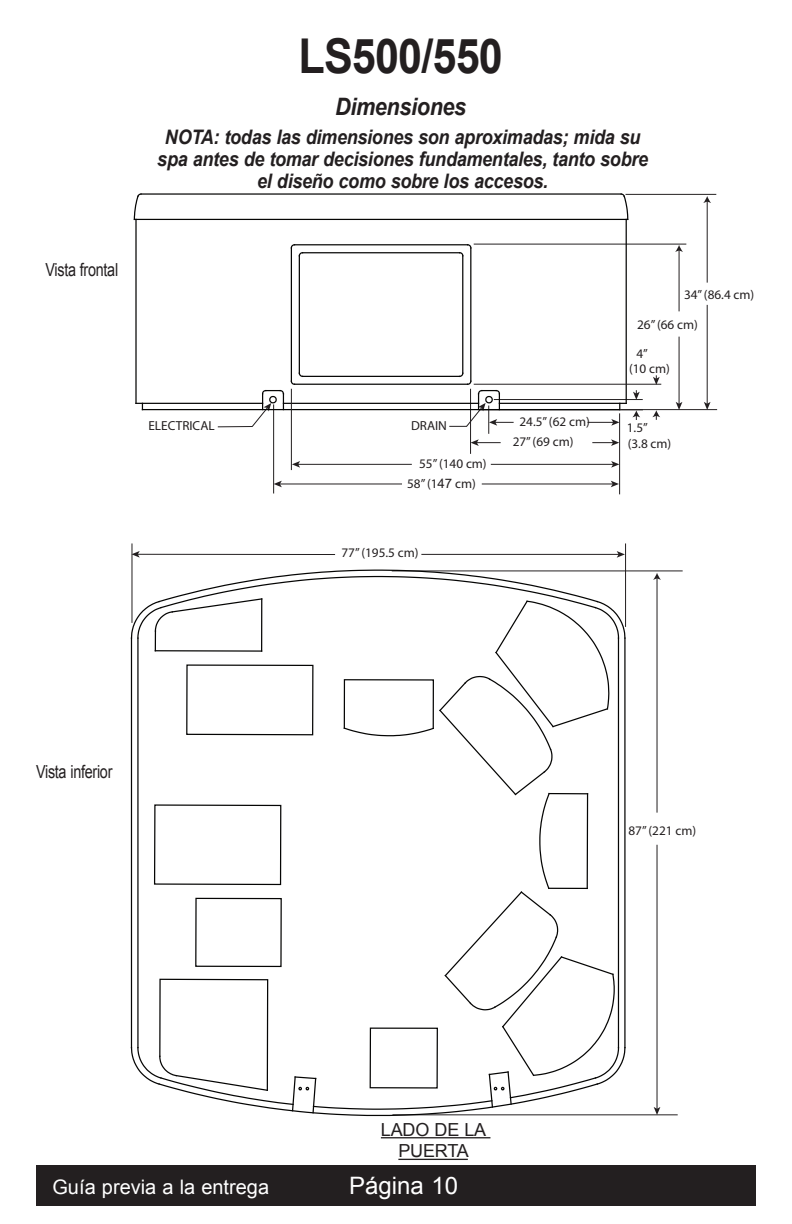
<style>
.page{position:relative;width:792px;height:1224px;background:#fff}
.page>*{position:absolute;margin:0;border:0;box-sizing:border-box;transform-origin:0 0}
.Head{font:700 48px "Arial";letter-spacing:-.02em;color:#231f20;scale:.9 1}
.t1{font:24px "Arial";color:#fff}
.Head-2{font:italic 700 24px "Arial";letter-spacing:-.015em;color:#231f20;scale:.9 1}
.Black_subhead{font:italic 700 20px/22px "Arial";letter-spacing:-.015em;color:#231f20;text-align:center;scale:.9 1}
.t2{font:20px "Arial";color:#fff}
.Body{font:18px "Arial";letter-spacing:-.02em;color:#231f20;scale:.8 1}
.Body-2{font:18px/21.6px "Arial";letter-spacing:-.02em;color:#231f20;text-align:center}
.t3{font:13px/15.8px "Myriad Pro";color:#231f20}
.s1{font-family:"Arial"}
</style>
<div class="page">
<div style="left:36px;top:1165px;width:720px;height:41px;background:#231f20"></div>
<hr style="left:619px;top:413px;width:1px;height:81px;background:#231f20">
<hr style="left:470px;top:389px;width:1px;height:65px;background:#231f20">
<hr style="left:273px;top:404px;width:1px;height:89px;background:#231f20">
<hr style="left:621px;top:409px;width:96px;height:1px;background:#231f20">
<hr style="left:479px;top:409px;width:164px;height:1px;background:#231f20">
<hr style="left:494px;top:399px;width:149px;height:1px;background:#231f20">
<hr style="left:474px;top:244px;width:212px;height:1px;background:#231f20">
<hr style="left:626px;top:194px;width:90px;height:1px;background:#231f20">
<hr style="left:132px;top:543px;width:1px;height:80px;background:#231f20">
<hr style="left:625px;top:543px;width:1px;height:84px;background:#231f20">
<hr style="left:392px;top:571px;width:291px;height:1px;background:#231f20">
<hr style="left:392px;top:1114px;width:286px;height:1px;background:#231f20">
<svg style="left:633px;top:390px;width:7px;height:9px"></svg>
<svg style="left:632px;top:410px;width:8px;height:10px"></svg>
<hr style="left:679px;top:337px;width:1px;height:67px;background:#231f20">
<svg style="left:676px;top:402px;width:6px;height:8px"></svg>
<hr style="left:679px;top:250px;width:1px;height:61px;background:#231f20">
<svg style="left:675px;top:245px;width:8px;height:7px"></svg>
<hr style="left:707px;top:201px;width:1px;height:82px;background:#231f20">
<svg style="left:703px;top:196px;width:8px;height:7px"></svg>
<hr style="left:707px;top:305px;width:1px;height:99px;background:#231f20">
<svg style="left:704px;top:402px;width:7px;height:8px"></svg>
<svg style="left:588px;top:419px;width:32px;height:7px"></svg>
<svg style="left:592px;top:439px;width:27px;height:7px"></svg>
<hr style="left:298px;top:464px;width:114px;height:1px;background:#231f20">
<svg style="left:292px;top:461px;width:8px;height:7px"></svg>
<hr style="left:491px;top:464px;width:123px;height:1px;background:#231f20">
<svg style="left:611px;top:461px;width:8px;height:7px"></svg>
<hr style="left:279px;top:484px;width:123px;height:1px;background:#231f20">
<svg style="left:274px;top:481px;width:8px;height:6px"></svg>
<hr style="left:482px;top:484px;width:131px;height:1px;background:#231f20">
<svg style="left:611px;top:481px;width:8px;height:6px"></svg>
<hr style="left:218px;top:426px;width:35px;height:1px;background:#231f20">
<hr style="left:137px;top:554px;width:198px;height:1px;background:#231f20">
<svg style="left:131px;top:551px;width:9px;height:7px"></svg>
<hr style="left:421px;top:554px;width:198px;height:1px;background:#231f20">
<svg style="left:617px;top:551px;width:8px;height:7px"></svg>
<hr style="left:657px;top:578px;width:1px;height:235px;background:#231f20">
<svg style="left:653px;top:573px;width:8px;height:7px"></svg>
<hr style="left:657px;top:845px;width:1px;height:264px;background:#231f20">
<svg style="left:654px;top:1107px;width:6px;height:8px"></svg>
<hr style="left:499px;top:403px;width:127px;height:1px;background:#050504">
<hr style="left:283px;top:403px;width:196px;height:1px;background:#050504">
<hr style="left:462px;top:256px;width:1px;height:117px;background:#050504">
<hr style="left:303px;top:376px;width:157px;height:1px;background:#050504">
<hr style="left:299px;top:256px;width:1px;height:117px;background:#050504">
<hr style="left:303px;top:252px;width:157px;height:1px;background:#050504">
<svg style="left:251px;top:372px;width:53px;height:56px"></svg>
<svg style="left:449px;top:372px;width:65px;height:74px"></svg>
<svg style="left:458px;top:244px;width:14px;height:13px"></svg>
<svg style="left:290px;top:244px;width:14px;height:13px"></svg>
<hr style="left:295px;top:244px;width:173px;height:1px;background:#050504">
<hr style="left:295px;top:384px;width:173px;height:1px;background:#050504">
<hr style="left:470px;top:248px;width:1px;height:133px;background:#050504">
<hr style="left:291px;top:248px;width:1px;height:133px;background:#050504">
<hr style="left:626px;top:219px;width:1px;height:184px;background:#050504">
<hr style="left:135px;top:219px;width:2px;height:184px;background:#050504">
<svg style="left:620px;top:193px;width:9px;height:28px"></svg>
<svg style="left:133px;top:193px;width:10px;height:28px"></svg>
<hr style="left:134px;top:219px;width:494px;height:1px;background:#050504">
<hr style="left:141px;top:193px;width:480px;height:2px;background:#050504">
<hr style="left:136px;top:403px;width:127px;height:1px;background:#050504">
<hr style="left:142px;top:409px;width:478px;height:1px;background:#050504">
<svg style="left:130px;top:569px;width:496px;height:548px"></svg>
<hr style="left:291px;top:389px;width:1px;height:81px;background:#231f20">
<hr style="left:474px;top:384px;width:187px;height:1px;background:#231f20">
<svg style="left:653px;top:375px;width:7px;height:10px"></svg>
<svg style="left:652px;top:410px;width:8px;height:10px"></svg>
<hr style="left:381px;top:1137px;width:109px;height:1px;background:#231f20">
<hr style="left:398px;top:1159px;width:70px;height:1px;background:#231f20">
<p class="Body" style="left:46px;top:258px;width:92px">Vista frontal</p>
<p class="Head" style="left:298px;top:24px;width:229px">LS500/550</p>
<p class="Head-2" style="left:335px;top:91px;width:147px">Dimensiones</p>
<p class="Black_subhead" style="left:157px;top:127px;width:547px">NOTA: todas las dimensiones son aproximadas; mida su spa antes de tomar decisiones fundamentales, tanto sobre el diseño como sobre los accesos.</p>
<p class="t3" style="left:684px;top:286px;width:72px">34” (86.4 cm)</p>
<p class="t3" style="left:637px;top:317px;width:62px">26” (66 cm)</p>
<p class="t3" style="left:148px;top:417px;width:68px">ELECTRICAL</p>
<p class="t3" style="left:411px;top:418px;width:37px">DRAIN</p>
<p class="t3" style="left:407px;top:453px;width:81px;line-height:20.4px;text-indent:12px">55” (140 cm)<br>58” (1<span class="s1">47</span> cm)</p>
<p class="t3" style="left:341px;top:544px;width:79px">77” (195.5 cm)</p>
<p class="t3" style="left:519px;top:413px;width:72px">24.5” (62 cm)</p>
<p class="t3" style="left:513px;top:434px;width:62px">27” (69 cm)</p>
<p class="t3" style="left:629px;top:345px;width:42px;text-indent:7px">4”<br>(10 cm)</p>
<p class="t3" style="left:627px;top:420px;width:46px">1.5”<br>(3.8 cm)</p>
<p class="Body" style="left:36px;top:760px;width:97px">Vista inferior</p>
<p class="t3" style="left:629px;top:823px;width:69px">87” (221 cm)</p>
<p class="Body-2" style="left:381px;top:1119px;width:107px">LADO DE LA<br>PUERTA</p>
<p class="t2" style="left:52px;top:1174px;width:218px">Guía previa a la entrega</p>
<p class="t1" style="left:349px;top:1170px;width:110px">Página 10</p>
<p class="t1" style="left:353px;top:1170px;width:96px">Página x</p>
<p class="t1" style="left:52px;top:1170px;width:13px">x</p>
</div>
